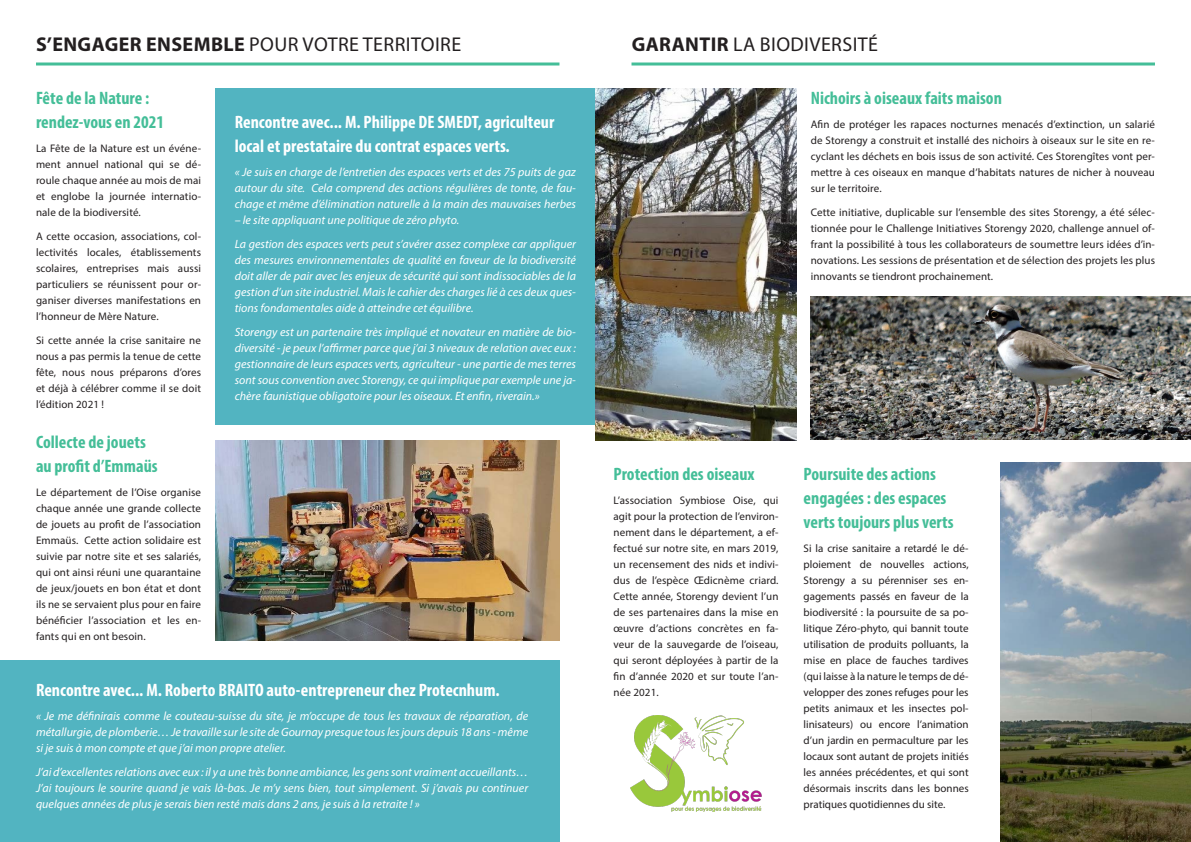
<style>
.page{position:relative;width:1191px;height:842px;background:#fff}
.page>*{position:absolute;margin:0;border:0;box-sizing:border-box;transform-origin:0 0}
.t1{font:20px "Myriad Pro";letter-spacing:.02em;color:#231f20}
.t2{font:700 condensed 18px/24px "Myriad Pro";color:#44be98}
.t3{font:700 condensed 18px/24px "Myriad Pro";color:#fff}
.t4{font:italic 12px/16px "Myriad Pro";color:#fff;text-align:justify}
.t5{font:11px/16px "Myriad Pro";letter-spacing:.01em;color:#231f20;text-align:justify}
.s1{font-weight:700}
</style>
<div class="page">
<div style="left:0;top:660px;width:559px;height:182px;background:#52b4c1"></div>
<div style="left:215px;top:88px;width:380px;height:336px;background:#52b4c1"></div>
<hr style="left:36px;top:63px;width:523px;height:3px;background:#44be98">
<hr style="left:631px;top:63px;width:524px;height:3px;background:#44be98">
<img style="left:215px;top:440px;width:344px;height:200px">
<img style="left:595px;top:88px;width:201px;height:352px">
<img style="left:630px;top:715px;width:131px;height:96px">
<img style="left:1000px;top:463px;width:191px;height:379px">
<img style="left:810px;top:296px;width:380px;height:144px">
<h1 class="t1" style="left:36px;top:32px;width:426px"><span class="s1">S’ENGAGER ENSEMBLE</span> POUR VOTRE TERRITOIRE</h1>
<h1 class="t1" style="left:631px;top:32px;width:248px"><span class="s1">GARANTIR</span> LA BIODIVERSITÉ</h1>
<h2 class="t2" style="left:36px;top:86px;width:130px">Fête de la Nature : rendez-vous en 2021</h2>
<p class="t5" style="left:36px;top:140px;width:166px">La Fête de la Nature est un événe&shy;ment annuel national qui se dé&shy;roule chaque année au mois de mai et englobe la journée internatio&shy;nale de la biodiversité.</p>
<p class="t5" style="left:36px;top:228px;width:166px">A cette occasion, associations, col&shy;lectivités locales, établissements scolaires, entreprises mais aussi particuliers se réunissent pour or&shy;ganiser diverses manifestations en l’honneur de Mère Nature.</p>
<p class="t5" style="left:36px;top:332px;width:166px">Si cette année la crise sanitaire ne nous a pas permis la tenue de cette fête, nous nous préparons d’ores et déjà à célébrer comme il se doit l’édition 2021 !</p>
<h2 class="t2" style="left:36px;top:430px;width:123px">Collecte de jouets au profit d’Emmaüs</h2>
<p class="t5" style="left:36px;top:484px;width:166px">Le département de l’Oise organise chaque année une grande collecte de jouets au profit de l’association Emmaüs. Cette action solidaire est suivie par notre site et ses salariés, qui ont ainsi réuni une quarantaine de jeux/jouets en bon état et dont ils ne se servaient plus pour en faire bénéficier l’association et les en&shy;fants qui en ont besoin.</p>
<h2 class="t3" style="left:235px;top:110px;width:321px">Rencontre avec... M. Philippe DE SMEDT, agriculteur local et prestataire du contrat espaces verts.</h2>
<p class="t4" style="left:235px;top:164px;width:343px">« Je suis en charge de l’entretien des espaces verts et des 75 puits de gaz autour du site. Cela comprend des actions régulières de tonte, de fau&shy;chage et même d’élimination naturelle à la main des mauvaises herbes</p>
<p class="t4" style="left:235px;top:208px;width:343px;line-height:24px">– le site appliquant une politique de zéro phyto.<br>La gestion des espaces verts peut s’avérer assez complexe car appliquer</p>
<p class="t4" style="left:235px;top:252px;width:343px">des mesures environnementales de qualité en faveur de la biodiversité doit aller de pair avec les enjeux de sécurité qui sont indissociables de la gestion d’un site industriel. Mais le cahier des charges lié à ces deux ques&shy;tions fondamentales aide à atteindre cet équilibre.</p>
<p class="t4" style="left:235px;top:324px;width:343px">Storengy est un partenaire très impliqué et novateur en matière de bio&shy;diversité - je peux l’affirmer parce que j’ai 3 niveaux de relation avec eux : gestionnaire de leurs espaces verts, agriculteur - une partie de mes terres sont sous convention avec Storengy, ce qui implique par exemple une ja&shy;chère faunistique obligatoire pour les oiseaux. Et enfin, riverain.»</p>
<h2 class="t3" style="left:36px;top:678px;width:465px">Rencontre avec... M. Roberto BRAITO auto-entrepreneur chez Protecnhum.</h2>
<p class="t4" style="left:36px;top:708px;width:493px">« Je me définirais comme le couteau-suisse du site, je m’occupe de tous les travaux de réparation, de métallurgie, de plomberie… Je travaille sur le site de Gournay presque tous les jours depuis 18 ans - même si je suis à mon compte et que j’ai mon propre atelier.</p>
<p class="t4" style="left:36px;top:764px;width:494px">J’ai d’excellentes relations avec eux : il y a une très bonne ambiance, les gens sont vraiment accueillants… J’ai toujours le sourire quand je vais là-bas. Je m’y sens bien, tout simplement. Si j’avais pu continuer quelques années de plus je serais bien resté mais dans 2 ans, je suis à la retraite ! »</p>
<h2 class="t2" style="left:810px;top:86px;width:193px">Nichoirs à oiseaux faits maison</h2>
<p class="t5" style="left:810px;top:116px;width:346px">Afin de protéger les rapaces nocturnes menacés d’extinction, un salarié de Storengy a construit et installé des nichoirs à oiseaux sur le site en re&shy;cyclant les déchets en bois issus de son activité. Ces Storengîtes vont per&shy;mettre à ces oiseaux en manque d’habitats natures de nicher à nouveau sur le territoire.</p>
<p class="t5" style="left:810px;top:204px;width:346px">Cette initiative, duplicable sur l’ensemble des sites Storengy, a été sélec&shy;tionnée pour le Challenge Initiatives Storengy 2020, challenge annuel of&shy;frant la possibilité à tous les collaborateurs de soumettre leurs idées d’in&shy;novations. Les sessions de présentation et de sélection des projets les plus innovants se tiendront prochainement.</p>
<h2 class="t2" style="left:613px;top:462px;width:143px">Protection des oiseaux</h2>
<p class="t5" style="left:613px;top:492px;width:167px">L’association Symbiose Oise, qui agit pour la protection de l’environ&shy;nement dans le département, a ef&shy;fectué sur notre site, en mars 2019, un recensement des nids et indivi&shy;dus de l’espèce Œdicnème criard.<br>Cette année, Storengy devient l’un de ses partenaires dans la mise en œuvre d’actions concrètes en fa&shy;veur de la sauvegarde de l’oiseau, qui seront déployées à partir de la fin d’année 2020 et sur toute l’an&shy;née 2021.</p>
<h2 class="t2" style="left:803px;top:462px;width:151px">Poursuite des actions engagées : des espaces verts toujours plus verts</h2>
<p class="t5" style="left:803px;top:540px;width:166px">Si la crise sanitaire a retardé le dé&shy;ploiement de nouvelles actions, Storengy a su pérenniser ses en&shy;gagements passés en faveur de la biodiversité : la poursuite de sa po&shy;litique Zéro-phyto, qui bannit toute utilisation de produits polluants, la mise en place de fauches tardives (qui laisse à la nature le temps de dé&shy;velopper des zones refuges pour les petits animaux et les insectes pol&shy;linisateurs) ou encore l’animation d’un jardin en permaculture par les locaux sont autant de projets initiés les années précédentes, et qui sont désormais inscrits dans les bonnes pratiques quotidiennes du site.</p>
</div>
